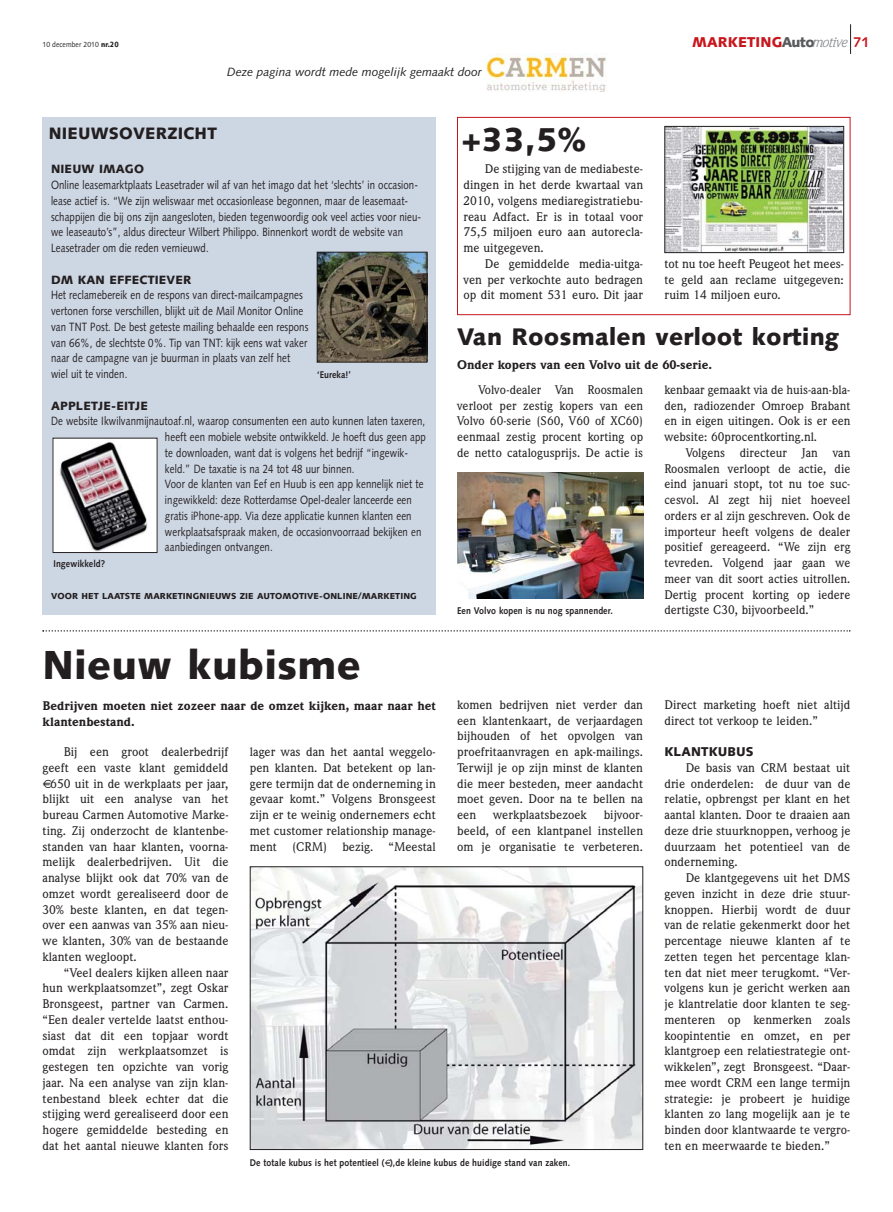
<style>
.page{position:relative;width:893px;height:1212px;background:#fff}
.page>*{position:absolute;margin:0;border:0;box-sizing:border-box;transform-origin:0 0}
.t1{font:900 40.5px "Syntax";letter-spacing:.015em;color:#231f20}
.t2{font:900 33px "Syntax";color:#231f20}
.t3{font:900 24px "Syntax";letter-spacing:.015em;color:#231f20}
.t4{font:900 16.5px "Syntax";letter-spacing:.015em;color:#231f20}
.t5{font:900 14.25px "Syntax";letter-spacing:.015em;color:#c8161d}
.t6{font:500 12.75px/15.8px "Weidemann IT Cby BT";color:#231f20;text-align:justify}
.t7{font:900 12.75px/15.8px "Weidemann IT Cby BT";color:#231f20}
.t8{font:900 12.75px "Syntax";letter-spacing:.015em;color:#231f20}
.t9{font:12px/15.8px "Syntax";letter-spacing:.01em;color:#231f20;scale:.8 1}
.t10{font:900 12px "Syntax";letter-spacing:.015em;color:#231f20}
.t11{font:italic 12px "Syntax";color:#231f20}
.t12{font:700 9.75px "Syntax";letter-spacing:.01em;color:#231f20;scale:.9 1}
.t13{font:900 8.7px "Syntax";letter-spacing:.015em;color:#231f20}
.t14{font:7.5px "Syntax";letter-spacing:.01em;color:#231f20;scale:.9 1}
.s1{font-weight:900}
.s2{color:#58595b}
.s3{font-family:"Weidemann IT Cby BT";font-weight:400;font-style:italic;font-size:14.7px;color:#808285}
.s4{font-weight:700}
</style>
<div class="page">
<hr style="left:850px;top:24px;width:1px;height:30px;background:#231f20">
<svg style="left:43px;top:630px;width:807px;height:2px"></svg>
<div style="left:43px;top:117px;width:393px;height:497px;background:#cdd6e3"></div>
<img style="left:319px;top:254px;width:106px;height:107px">
<div style="left:317px;top:252px;width:110px;height:111px;border:1px solid #231f20"></div>
<img style="left:252px;top:868px;width:389px;height:280px">
<div style="left:250px;top:866px;width:393px;height:284px;border:1px solid #231f20"></div>
<img style="left:666px;top:128px;width:176px;height:123px">
<div style="left:664px;top:126px;width:180px;height:127px;border:1px solid #231f20"></div>
<div style="left:457px;top:117px;width:393px;height:198px;border:1px solid #c8161d"></div>
<img style="left:55px;top:440px;width:100px;height:111px">
<img style="left:486px;top:53px;width:120px;height:38px">
<img style="left:457px;top:473px;width:186px;height:126px">
<p class="t14" style="left:43px;top:42px;width:86px">10 december 2010 <span class="s1">nr.20</span></p>
<p class="t5" style="left:692px;top:37px;width:179px">MARKETING<span class="s2">Auto</span><span class="s3">motive</span> <span class="s4">71</span></p>
<p class="t11" style="left:227px;top:67px;width:256px">Deze pagina wordt mede mogelijk gemaakt door</p>
<p class="t4" style="left:49px;top:126px;width:169px">NIEUWSOVERZICHT</p>
<h2 class="t2" style="left:461px;top:126px;width:126px">+33,5%</h2>
<p class="t10" style="left:51px;top:164px;width:95px">NIEUW IMAGO</p>
<p class="t9" style="left:51px;top:178px;width:464px">Online leasemarktplaats Leasetrader wil af van het imago dat het ‘slechts’ in occasion - lease actief is. “We zijn weliswaar met occasionlease begonnen, maar de leasemaat&shy;schappijen die bij ons zijn aangesloten, bieden tegenwoordig ook veel acties voor nieu&shy;we leaseauto’s”, aldus directeur Wilbert Philippo. Binnenkort wordt de website van Leasetrader om die reden vernieuwd.</p>
<p class="t10" style="left:51px;top:274px;width:142px">DM KAN EFFECTIEVER</p>
<p class="t9" style="left:51px;top:288px;width:323px">Het reclamebereik en de respons van direct-mailcampagnes vertonen forse verschillen, blijkt uit de Mail Monitor Online van TNT Post. De best geteste mailing behaalde een respons van 66%, de slechtste 0%. Tip van TNT: kijk eens wat vaker naar de campagne van je buurman in plaats van zelf het wiel uit te vinden.</p>
<p class="t10" style="left:51px;top:400px;width:99px">APPLETJE-EITJE</p>
<p class="t9" style="left:165px;top:414px;width:328px;text-indent:-114px">De website Ikwilvanmijnautoaf.nl, waarop consumenten een auto kunnen laten taxeren, heeft een mobiele website ontwikkeld. Je hoeft dus geen app te downloaden, want dat is volgens het bedrijf “ingewik&shy;keld.” De taxatie is na 24 tot 48 uur binnen.<br>Voor de klanten van Eef en Huub is een app kennelijk niet te ingewikkeld: deze Rotterdamse Opel-dealer lanceerde een gratis iPhone-app. Via deze applicatie kunnen klanten een werkplaatsafspraak maken, de occasionvoorraad bekijken en aanbiedingen ontvangen.</p>
<p class="t13" style="left:51px;top:592px;width:367px">VOOR HET LAATSTE MARKETINGNIEUWS ZIE AUTOMOTIVE-ONLINE/MARKETING</p>
<p class="t6" style="left:463px;top:162px;width:181px;text-indent:21px">De stijging van de mediabeste&shy;dingen in het derde kwartaal van 2010, volgens mediaregistratiebu&shy;reau Adfact. Er is in totaal voor 75,5 miljoen euro aan autorecla&shy;me uitgegeven.</p>
<p class="t6" style="left:463px;top:257px;width:181px;text-indent:21px">De gemiddelde media-uitga&shy;ven per verkochte auto bedragen op dit moment 531 euro. Dit jaar</p>
<p class="t6" style="left:664px;top:257px;width:181px">tot nu toe heeft Peugeot het mees&shy;te geld aan reclame uitgegeven: ruim 14 miljoen euro.</p>
<h3 class="t3" style="left:457px;top:327px;width:383px">Van Roosmalen verloot korting</h3>
<p class="t7" style="left:457px;top:357px;width:256px">Onder kopers van een Volvo uit de 60-serie.</p>
<p class="t12" style="left:317px;top:371px;width:39px">‘Eureka!’</p>
<p class="t6" style="left:457px;top:383px;width:188px;text-indent:21px">Volvo-dealer Van Roosmalen verloot per zestig kopers van een Volvo 60-serie (S60, V60 of XC60) eenmaal zestig procent korting op de netto catalogusprijs. De actie is</p>
<p class="t6" style="left:664px;top:383px;width:188px">kenbaar gemaakt via de huis-aan-bla&shy;den, radiozender Omroep Brabant en in eigen uitingen. Ook is er een website: 60procentkorting.nl.</p>
<p class="t6" style="left:664px;top:446px;width:188px;text-indent:21px">Volgens directeur Jan van Roosmalen verloopt de actie, die eind januari stopt, tot nu toe suc&shy;cesvol. Al zegt hij niet hoeveel orders er al zijn geschreven. Ook de importeur heeft volgens de dealer positief gereageerd. “We zijn erg tevreden. Volgend jaar gaan we meer van dit soort acties uitrollen.<br>Dertig procent korting op iedere dertigste C30, bijvoorbeeld.”</p>
<p class="t12" style="left:53px;top:560px;width:59px">Ingewikkeld?</p>
<p class="t12" style="left:457px;top:607px;width:174px">Een Volvo kopen is nu nog spannender.</p>
<h1 class="t1" style="left:43px;top:649px;width:320px">Nieuw kubisme</h1>
<p class="t7" style="left:43px;top:699px;width:395px">Bedrijven moeten niet zozeer naar de omzet kijken, maar naar het klantenbestand.</p>
<p class="t6" style="left:64px;top:745px;width:166px">Bij een groot dealerbedrijf</p>
<p class="t6" style="left:43px;top:761px;width:188px">geeft een vaste klant gemiddeld</p>
<p class="t6" style="left:50px;top:777px;width:180px">650 uit in de werkplaats per jaar,</p>
<p class="t6" style="left:43px;top:792px;width:188px">blijkt uit een analyse van het</p>
<p class="t6" style="left:43px;top:808px;width:188px">bureau Carmen Automotive Marke-</p>
<p class="t6" style="left:43px;top:824px;width:188px">ting. Zij onderzocht de klantenbe-</p>
<p class="t6" style="left:43px;top:840px;width:188px">standen van haar klanten, voorna-</p>
<p class="t6" style="left:43px;top:855px;width:188px">melijk dealerbedrijven. Uit die</p>
<p class="t6" style="left:43px;top:871px;width:188px">analyse blijkt ook dat 70% van de</p>
<p class="t6" style="left:43px;top:887px;width:188px">omzet wordt gerealiseerd door de</p>
<p class="t6" style="left:43px;top:903px;width:188px">30% beste klanten, en dat tegen-</p>
<p class="t6" style="left:43px;top:918px;width:188px">over een aanwas van 35% aan nieu-</p>
<p class="t6" style="left:43px;top:934px;width:188px">we klanten, 30% van de bestaande</p>
<p class="t6" style="left:43px;top:950px;width:96px">klanten wegloopt.</p>
<p class="t6" style="left:64px;top:966px;width:166px">“Veel dealers kijken alleen naar</p>
<p class="t6" style="left:43px;top:981px;width:188px">hun werkplaatsomzet”, zegt Oskar</p>
<p class="t6" style="left:43px;top:997px;width:188px">Bronsgeest, partner van Carmen.</p>
<p class="t6" style="left:43px;top:1013px;width:188px">“Een dealer vertelde laatst enthou-</p>
<p class="t6" style="left:43px;top:1029px;width:188px">siast dat dit een topjaar wordt</p>
<p class="t6" style="left:43px;top:1044px;width:188px">omdat zijn werkplaatsomzet is</p>
<p class="t6" style="left:43px;top:1060px;width:188px">gestegen ten opzichte van vorig</p>
<p class="t6" style="left:43px;top:1076px;width:188px">jaar. Na een analyse van zijn klan-</p>
<p class="t6" style="left:43px;top:1092px;width:188px">tenbestand bleek echter dat die</p>
<p class="t6" style="left:43px;top:1107px;width:188px">stijging werd gerealiseerd door een</p>
<p class="t6" style="left:43px;top:1123px;width:188px">hogere gemiddelde besteding en</p>
<p class="t6" style="left:43px;top:1139px;width:188px">dat het aantal nieuwe klanten fors</p>
<p class="t6" style="left:250px;top:745px;width:188px">lager was dan het aantal weggelo&shy;pen klanten. Dat betekent op lan&shy;gere termijn dat de onderneming in gevaar komt.” Volgens Bronsgeest zijn er te weinig ondernemers echt met customer relationship manage&shy;ment (CRM) bezig. “Meestal</p>
<p class="t6" style="left:457px;top:698px;width:188px">komen bedrijven niet verder dan een klantenkaart, de verjaardagen bijhouden of het opvolgen van proefritaanvragen en apk-mailings.<br>Terwijl je op zijn minst de klanten die meer besteden, meer aandacht moet geven. Door na te bellen na een</p>
<p class="t6" style="left:457px;top:808px;width:188px;text-indent:147px">bijvoor&shy;beeld, of een klantpanel instellen om je organisatie te verbeteren.</p>
<p class="t6" style="left:493px;top:808px;width:95px">werkplaatsbezoek</p>
<p class="t12" style="left:250px;top:1158px;width:358px">De totale kubus is het potentieel ( ),de kleine kubus de huidige stand van zaken.</p>
<p class="t6" style="left:664px;top:698px;width:188px">Direct marketing hoeft niet altijd direct tot verkoop te leiden.”</p>
<p class="t8" style="left:664px;top:746px;width:91px">KLANTKUBUS</p>
<p class="t6" style="left:664px;top:761px;width:188px;text-indent:21px">De basis van CRM bestaat uit drie onderdelen: de duur van de relatie, opbrengst per klant en het aantal klanten. Door te draaien aan deze drie stuurknoppen, verhoog je duurzaam het potentieel van de onderneming.</p>
<p class="t6" style="left:664px;top:871px;width:188px;text-indent:21px">De klantgegevens uit het DMS geven inzicht in deze drie stuur&shy;knoppen. Hierbij wordt de duur van de relatie gekenmerkt door het percentage nieuwe klanten af te zetten tegen het percentage klan&shy;ten dat niet meer terugkomt. “Ver&shy;volgens kun je gericht werken aan je klantrelatie door klanten te seg&shy;menteren op kenmerken zoals koopintentie en omzet, en per klantgroep een relatiestrategie ont&shy;wikkelen”, zegt Bronsgeest. “Daar&shy;mee wordt CRM een lange termijn strategie: je probeert je huidige klanten zo lang mogelijk aan je te binden door klantwaarde te vergro&shy;ten en meerwaarde te bieden.”</p>
</div>
